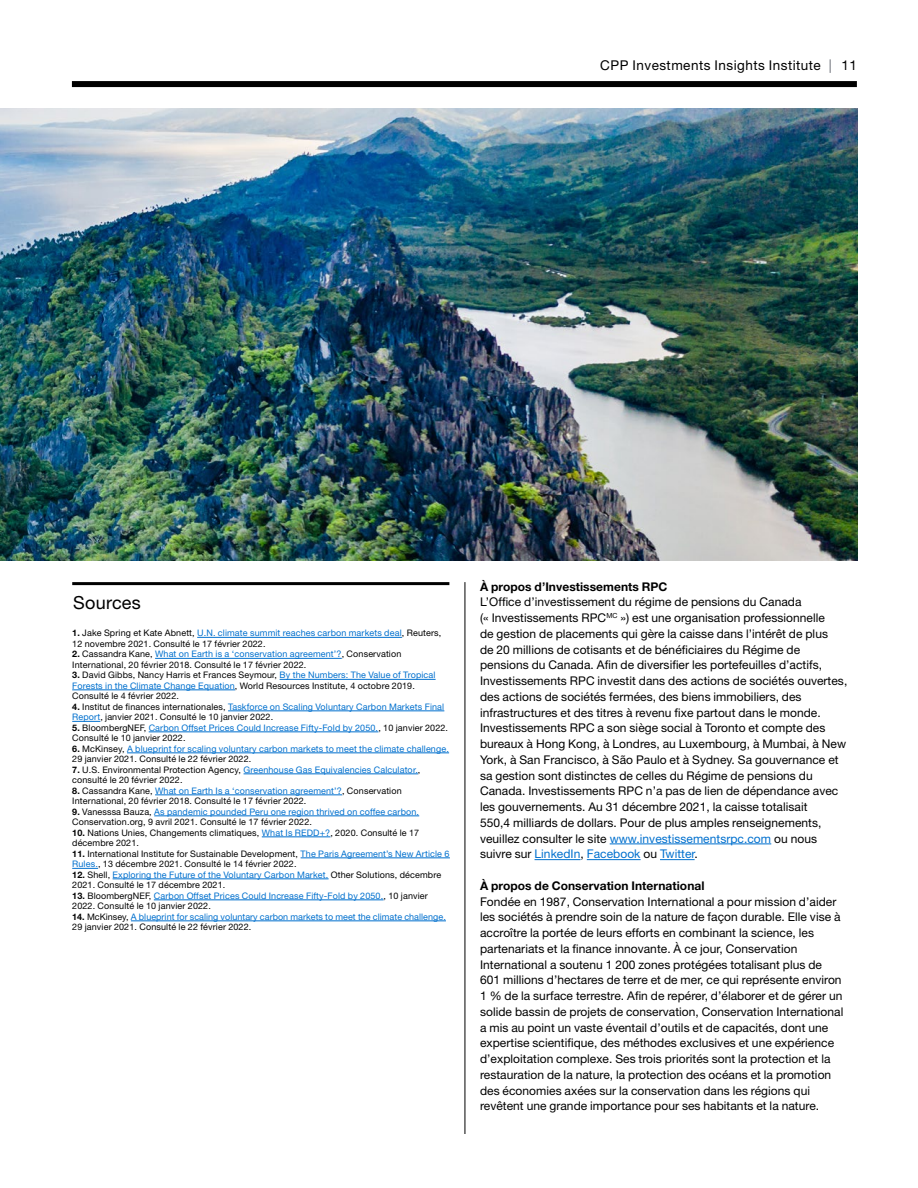
<style>
.page{position:relative;width:918px;height:1188px;background:#fff}
.page>*{position:absolute;margin:0;border:0;box-sizing:border-box;transform-origin:0 0}
.CPP_Body_text_2_less{font:18px "Helvetica Neue LT Pro";letter-spacing:.015em;color:#000}
.CPP_Body_text_2{font:13.5px "Helvetica Neue LT Pro";letter-spacing:.035em;color:#000}
.CPP_Body_text_2_less-2{font:12px/15.8px "Helvetica Neue LT Pro";letter-spacing:.005em;color:#000}
.CPP_Body_text_2_less-3{font:700 12px "Helvetica Neue LT Pro";letter-spacing:.005em;color:#000}
.CPP_Body_text_2-2{font:9px/10.5px "Helvetica Neue LT Pro";letter-spacing:.015em;color:#000}
.CPP_Body_text_2-3{font:9px/10.5px "Helvetica Neue LT Pro";letter-spacing:.015em;color:#0070ce}
.s1{color:#686c75}
.s2{font-weight:700}
.s3{color:#0070ce}
.s4{font-weight:700;color:#000}
.s5{color:#000}
</style>
<div class="page">
<hr style="left:465px;top:582px;width:1px;height:552px;background:#000">
<img style="left:0;top:109px;width:858px;height:451px">
<hr style="left:72px;top:582px;width:377px;height:3px;background:#000">
<hr style="left:197px;top:637px;width:205px;height:1px;background:#0070ce">
<hr style="left:155px;top:658px;width:187px;height:1px;background:#0070ce">
<hr style="left:280px;top:679px;width:156px;height:1px;background:#0070ce">
<hr style="left:72px;top:690px;width:163px;height:1px;background:#0070ce">
<hr style="left:228px;top:711px;width:216px;height:1px;background:#0070ce">
<svg style="left:72px;top:721px;width:28px;height:1px"></svg>
<hr style="left:149px;top:732px;width:229px;height:1px;background:#0070ce">
<hr style="left:127px;top:753px;width:322px;height:1px;background:#0070ce">
<hr style="left:244px;top:774px;width:174px;height:1px;background:#0070ce">
<hr style="left:155px;top:795px;width:187px;height:1px;background:#0070ce">
<hr style="left:154px;top:816px;width:265px;height:1px;background:#0070ce">
<hr style="left:262px;top:837px;width:68px;height:1px;background:#0070ce">
<hr style="left:301px;top:858px;width:149px;height:1px;background:#0070ce">
<svg style="left:72px;top:868px;width:26px;height:1px"></svg>
<hr style="left:113px;top:879px;width:216px;height:1px;background:#0070ce">
<hr style="left:154px;top:900px;width:230px;height:1px;background:#0070ce">
<hr style="left:131px;top:921px;width:315px;height:1px;background:#0070ce">
<hr style="left:610px;top:844px;width:161px;height:1px;background:#0070ce">
<hr style="left:535px;top:859px;width:46px;height:1px;background:#0070ce">
<hr style="left:587px;top:859px;width:54px;height:1px;background:#0070ce">
<hr style="left:660px;top:859px;width:35px;height:1px;background:#0070ce">
<div style="left:72px;top:81px;width:785px;height:6px;background:#000"></div>
<p class="CPP_Body_text_2" style="left:600px;top:57px;width:233px">CPP Investments Insights Institute <span class="s1">|</span></p>
<p class="CPP_Body_text_2" style="left:841px;top:57px;width:17px">11</p>
<p class="CPP_Body_text_2_less" style="left:73px;top:592px;width:69px">Sources</p>
<p class="CPP_Body_text_2-2" style="left:72px;top:628px;width:371px"><span class="s2">1.</span> Jake Spring et Kate Abnett, <span class="s3">U.N. climate summit reaches carbon markets deal</span>, Reuters,<br>12 novembre 2021. Consulté le 17 février 2022.</p>
<p class="CPP_Body_text_2-2" style="left:72px;top:649px;width:331px"><span class="s2">2.</span> Cassandra Kane, <span class="s3">What on Earth is a ‘conservation agreement’?</span>, Conservation<br>International, 20 février 2018. Consulté le 17 février 2022.</p>
<p class="CPP_Body_text_2-2" style="left:72px;top:670px;width:365px"><span class="s2">3.</span> David Gibbs, Nancy Harris et Frances Seymour, <span class="s3">By the Numbers: The Value of Tropical<br>Forests in the Climate Change Equation</span>, World Resources Institute, 4 octobre 2019.<br>Consulté le 4 février 2022.</p>
<p class="CPP_Body_text_2-2" style="left:72px;top:701px;width:373px"><span class="s2">4.</span> Institut de finances internationales, <span class="s3">Taskforce on Scaling Voluntary Carbon Markets Final<br>Report</span>, janvier 2021. Consulté le 10 janvier 2022.</p>
<p class="CPP_Body_text_2-2" style="left:72px;top:722px;width:377px"><span class="s2">5.</span> BloombergNEF, <span class="s3">Carbon Offset Prices Could Increase Fifty-Fold by 2050.</span>, 10 janvier 2022.<br>Consulté le 10 janvier 2022.</p>
<p class="CPP_Body_text_2-3" style="left:72px;top:743px;width:378px"><span class="s4">6.</span> <span class="s5">McKinsey,</span> A blueprint for scaling voluntary carbon markets to meet the climate challenge.<br><span class="s5">29 janvier 2021. Consulté le 22 février 2022.</span></p>
<p class="CPP_Body_text_2-2" style="left:72px;top:764px;width:350px"><span class="s2">7.</span> U.S. Environmental Protection Agency, <span class="s3">Greenhouse Gas Equivalencies Calculator.</span>, consulté le 20 février 2022.</p>
<p class="CPP_Body_text_2-2" style="left:72px;top:785px;width:331px"><span class="s2">8.</span> Cassandra Kane, <span class="s3">What on Earth Is a ‘conservation agreement’?</span>, Conservation<br>International, 20 février 2018. Consulté le 17 février 2022.</p>
<p class="CPP_Body_text_2-2" style="left:72px;top:806px;width:348px"><span class="s2">9.</span> Vanesssa Bauza, <span class="s3">As pandemic pounded Peru one region thrived on coffee carbon.<br></span>Conservation.org, 9 avril 2021. Consulté le 17 février 2022.</p>
<p class="CPP_Body_text_2-2" style="left:72px;top:827px;width:349px"><span class="s2">10.</span> Nations Unies, Changements climatiques, <span class="s3">What Is REDD+?</span>, 2020. Consulté le 17 décembre 2021.</p>
<p class="CPP_Body_text_2-2" style="left:72px;top:848px;width:379px"><span class="s2">11.</span> International Institute for Sustainable Development, <span class="s3">The Paris Agreement’s New Article 6<br>Rules.</span>, 13 décembre 2021. Consulté le 14 février 2022.</p>
<p class="CPP_Body_text_2-2" style="left:72px;top:869px;width:370px"><span class="s2">12.</span> Shell, <span class="s3">Exploring the Future of the Voluntary Carbon Market.</span> Other Solutions, décembre<br>2021. Consulté le 17 décembre 2021.</p>
<p class="CPP_Body_text_2-2" style="left:72px;top:890px;width:357px"><span class="s2">13.</span> BloombergNEF, <span class="s3">Carbon Offset Prices Could Increase Fifty-Fold by 2050.</span>, 10 janvier<br>2022. Consulté le 10 janvier 2022.</p>
<p class="CPP_Body_text_2-3" style="left:72px;top:911px;width:375px"><span class="s4">14.</span> <span class="s5">McKinsey,</span> A blueprint for scaling voluntary carbon markets to meet the climate challenge.<br><span class="s5">29 janvier 2021. Consulté le 22 février 2022.</span></p>
<p class="CPP_Body_text_2_less-3" style="left:480px;top:579px;width:189px">À propos d’Investissements RPC</p>
<p class="CPP_Body_text_2_less-2" style="left:480px;top:594px;width:369px">L’Office d’investissement du régime de pensions du Canada<br>(« Investissements RPC<sup>MC</sup> ») est une organisation professionnelle<br>de gestion de placements qui gère la caisse dans l’intérêt de plus<br>de 20 millions de cotisants et de bénéficiaires du Régime de pensions du Canada. Afin de diversifier les portefeuilles d’actifs, Investissements RPC investit dans des actions de sociétés ouvertes, des actions de sociétés fermées, des biens immobiliers, des infrastructures et des titres à revenu fixe partout dans le monde.<br>Investissements RPC a son siège social à Toronto et compte des bureaux à Hong Kong, à Londres, au Luxembourg, à Mumbai, à New York, à San Francisco, à São Paulo et à Sydney. Sa gouvernance et sa gestion sont distinctes de celles du Régime de pensions du Canada. Investissements RPC n’a pas de lien de dépendance avec les gouvernements. Au 31 décembre 2021, la caisse totalisait<br>550,4 milliards de dollars. Pour de plus amples renseignements, veuillez consulter le site <span class="s3">www.investissementsrpc.com</span> ou nous suivre sur <span class="s3">LinkedIn</span>, <span class="s3">Facebook</span> ou <span class="s3">Twitter</span>.</p>
<p class="CPP_Body_text_2_less-3" style="left:480px;top:878px;width:226px">À propos de Conservation International</p>
<p class="CPP_Body_text_2_less-2" style="left:480px;top:893px;width:365px">Fondée en 1987, Conservation International a pour mission d’aider les sociétés à prendre soin de la nature de façon durable. Elle vise à accroître la portée de leurs efforts en combinant la science, les partenariats et la finance innovante. À ce jour, Conservation International a soutenu 1 200 zones protégées totalisant plus de 601 millions d’hectares de terre et de mer, ce qui représente environ 1 % de la surface terrestre. Afin de repérer, d’élaborer et de gérer un solide bassin de projets de conservation, Conservation International a mis au point un vaste éventail d’outils et de capacités, dont une expertise scientifique, des méthodes exclusives et une expérience d’exploitation complexe. Ses trois priorités sont la protection et la restauration de la nature, la protection des océans et la promotion des économies axées sur la conservation dans les régions qui revêtent une grande importance pour ses habitants et la nature.</p>
</div>
